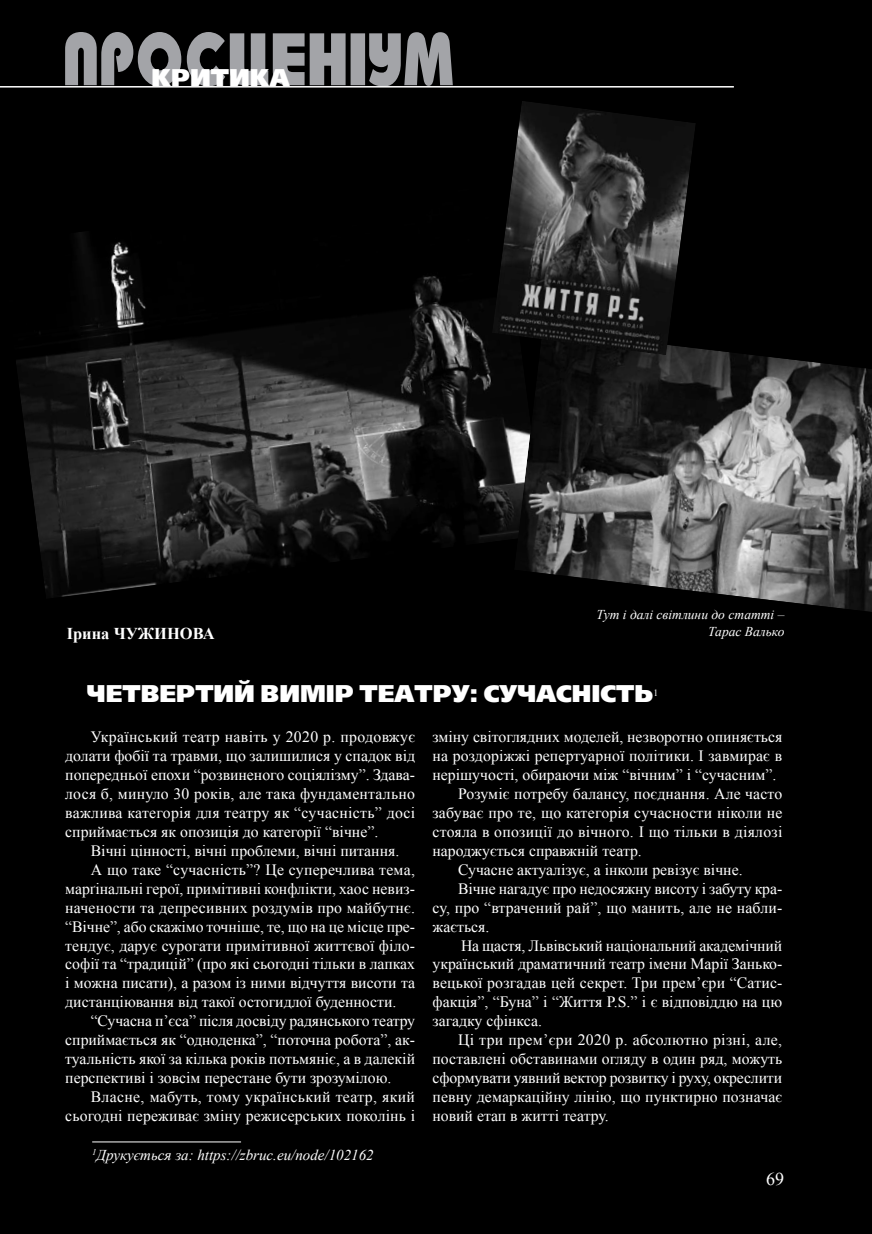
<style>
.page{position:relative;width:872px;height:1234px;background:#fff}
.page>*{position:absolute;margin:0;border:0;box-sizing:border-box;transform-origin:0 0}
.t1{font:24px "Free Set Extra CTT";color:#fff}
.t2{font:18px "Times New Roman";color:#fff}
.t3{font:700 16.5px "Times New Roman";color:#fff}
.t4{font:15.75px/18.9px "Times New Roman";color:#fff;text-align:justify}
.t5{font:15.75px "Times New Roman";letter-spacing:.02em;color:#fff}
.t6{font:15.75px "Times New Roman";letter-spacing:.025em;color:#fff}
.t7{font:italic 15px "Times New Roman";color:#fff}
.t8{font:italic 13.5px/16.2px "Times New Roman";color:#fff;text-align:right}
.t9{font:9.6px "Times New Roman";color:#fff}
</style>
<div class="page">
<div style="left:1px;top:0;width:871px;height:1233px;background:#000"></div>
<hr style="left:92px;top:1141px;width:149px;height:1px;background:#fff">
<svg style="left:65px;top:32px;width:388px;height:54px;background:#6c6c6f"></svg>
<hr style="left:0;top:86px;width:734px;height:1px;background:#fff">
<img style="left:0;top:178px;width:514px;height:420px">
<img style="left:514px;top:330px;width:358px;height:282px">
<img style="left:492px;top:101px;width:204px;height:254px">
<h1 class="t1" style="left:151px;top:64px;width:21px">Крити</h1>
<h1 class="t1" style="left:250px;top:64px;width:37px">ка</h1>
<p class="t3" style="left:67px;top:621px;width:149px">Ірина Чужинова</p>
<p class="t8" style="left:596px;top:606px;width:189px">Тут і далі світлини до статті –<br>Тарас Валько</p>
<h1 class="t1" style="left:86px;top:679px;width:39px">Четвертий</h1>
<h1 class="t1" style="left:260px;top:679px;width:20px">вимір</h1>
<h1 class="t1" style="left:359px;top:679px;width:20px">театру</h1>
<h1 class="t1" style="left:469px;top:679px;width:33px">: сучасніст</h1>
<h1 class="t1" style="left:634px;top:679px;width:20px">ь</h1>
<p class="t9" style="left:653px;top:686px;width:6px">1</p>
<p class="t4" style="left:65px;top:727px;width:351px;text-indent:26px">Український театр навіть у 2020 р. продовжує долати фобії та травми, що залишилися у спадок від попередньої епохи “розвиненого соціялізму”. Здава&shy;лося б, минуло 30 років, але така фундаментально важлива категорія для театру як “сучасність” досі сприймається як опозиція до категорії “вічне”.</p>
<p class="t4" style="left:91px;top:840px;width:310px">Вічні цінності, вічні проблеми, вічні питання.</p>
<p class="t4" style="left:91px;top:859px;width:326px">А що таке “сучасність”? Це суперечлива тема,</p>
<p class="t4" style="left:65px;top:878px;width:351px">марґінальні герої, примітивні конфлікти, хаос невиз-</p>
<p class="t4" style="left:65px;top:897px;width:351px">начености та депресивних роздумів про майбутнє.</p>
<p class="t4" style="left:65px;top:916px;width:351px">“Вічне”, або скажімо точніше, те, що на це місце пре-</p>
<p class="t4" style="left:65px;top:935px;width:351px">тендує, дарує сурогати примітивної життєвої філо-</p>
<p class="t4" style="left:65px;top:954px;width:351px">софії та “традицій” (про які сьогодні тільки в лапках</p>
<p class="t4" style="left:65px;top:973px;width:351px">і можна писати), а разом із ними відчуття висоти та</p>
<p class="t4" style="left:65px;top:992px;width:333px">дистанціювання від такої остогидлої буденности.</p>
<p class="t4" style="left:91px;top:1010px;width:326px">“Сучасна п’єса” після досвіду радянського театру</p>
<p class="t4" style="left:65px;top:1029px;width:351px">сприймається як “одноденка”, “поточна робота”, ак-</p>
<p class="t4" style="left:65px;top:1048px;width:351px">туальність якої за кілька років потьмяніє, а в далекій</p>
<p class="t4" style="left:65px;top:1067px;width:328px">перспективі і зовсім перестане бути зрозумілою.</p>
<p class="t5" style="left:91px;top:1085px;width:326px">Власне, мабуть, тому український театр, який</p>
<p class="t4" style="left:65px;top:1105px;width:351px">сьогодні переживає зміну режисерських поколінь і</p>
<p class="t7" style="left:92px;top:1144px;width:283px"><sup>1</sup>Друкується за: https://zbruc.eu/node/102162</p>
<p class="t4" style="left:432px;top:727px;width:351px">зміну світоглядних моделей, незворотно опиняється</p>
<p class="t4" style="left:432px;top:746px;width:351px">на роздоріжжі репертуарної політики. І завмирає в</p>
<p class="t4" style="left:432px;top:765px;width:345px">нерішучості, обираючи між “вічним” і “сучасним”.</p>
<p class="t4" style="left:458px;top:784px;width:326px">Розуміє потребу балансу, поєднання. Але часто</p>
<p class="t4" style="left:432px;top:803px;width:351px">забуває про те, що категорія сучасности ніколи не</p>
<p class="t4" style="left:432px;top:821px;width:351px">стояла в опозиції до вічного. І що тільки в діялозі</p>
<p class="t4" style="left:432px;top:840px;width:211px">народжується справжній театр.</p>
<p class="t4" style="left:458px;top:859px;width:286px">Сучасне актуалізує, а інколи ревізує вічне.</p>
<p class="t4" style="left:458px;top:878px;width:326px">Вічне нагадує про недосяжну висоту і забуту кра-</p>
<p class="t4" style="left:432px;top:897px;width:351px">су, про “втрачений рай”, що манить, але не набли-</p>
<p class="t4" style="left:432px;top:916px;width:58px">жається.</p>
<p class="t4" style="left:461px;top:935px;width:323px">На щастя, Львівський національний академічний</p>
<p class="t4" style="left:432px;top:954px;width:351px">український драматичний театр імени Марії Занько-</p>
<p class="t4" style="left:432px;top:973px;width:351px">вецької розгадав цей секрет. Три прем’єри “Сатис-</p>
<p class="t4" style="left:432px;top:992px;width:351px">факція”, “Буна” і “Життя P.S.” і є відповіддю на цю</p>
<p class="t4" style="left:432px;top:1010px;width:111px">загадку сфінкса.</p>
<p class="t6" style="left:458px;top:1028px;width:326px">Ці три прем’єри 2020 р. абсолютно різні, але,</p>
<p class="t4" style="left:432px;top:1048px;width:351px">поставлені обставинами огляду в один ряд, можуть</p>
<p class="t4" style="left:432px;top:1067px;width:351px">сформувати уявний вектор розвитку і руху, окреслити</p>
<p class="t4" style="left:432px;top:1086px;width:351px">певну демаркаційну лінію, що пунктирно позначає</p>
<p class="t4" style="left:432px;top:1105px;width:178px">новий етап в житті театру.</p>
<p class="t2" style="left:766px;top:1166px;width:19px">69</p>
</div>
